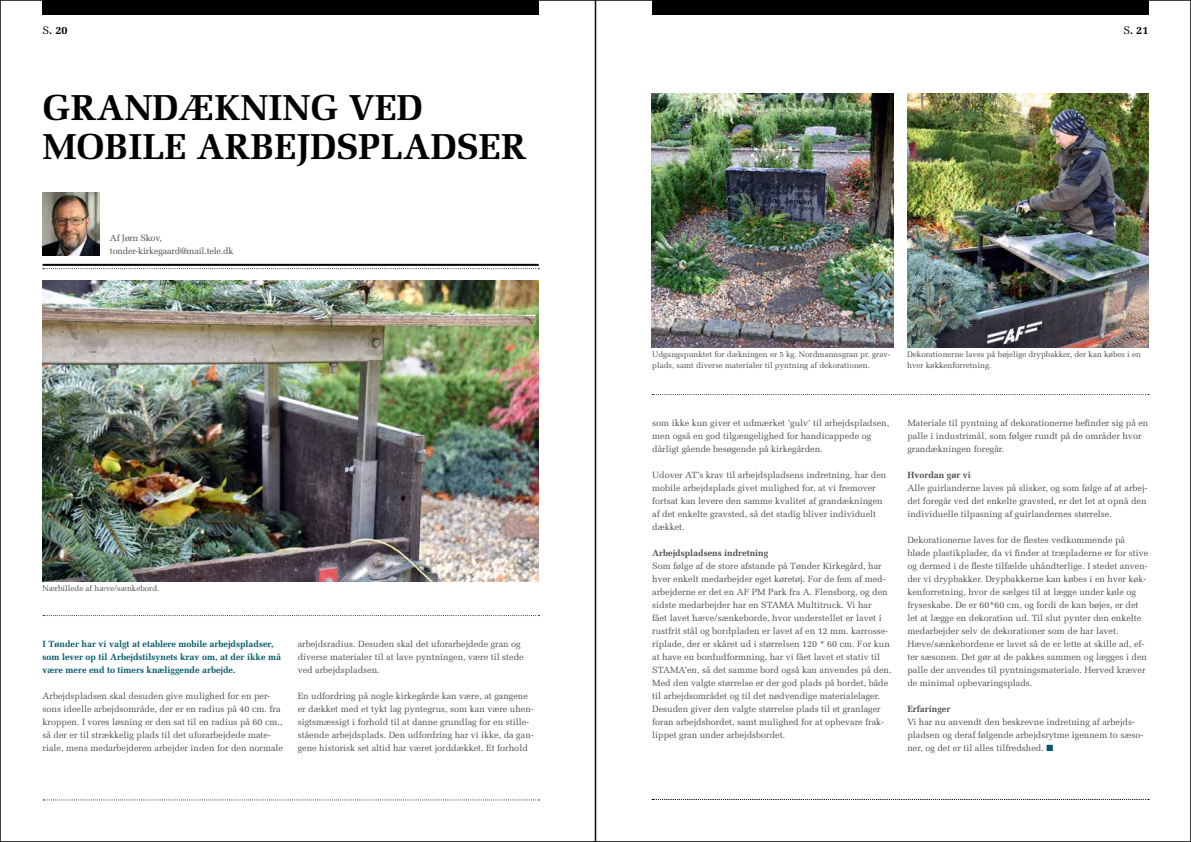
<style>
.page{position:relative;width:1191px;height:842px;background:#fff}
.page>*{position:absolute;margin:0;border:0;box-sizing:border-box;transform-origin:0 0}
.t1{font:700 36px/38px "Melior";color:#000}
.t2{font:700 11px "Melior";color:#000}
.t3{font:9px/13px "Melior";color:#4d4d4f}
.t4{font:700 9px/13px "Melior";color:#005a69}
.t5{font:700 9px "Melior";color:#4d4d4f}
.t6{font:9px/13px "Melior";letter-spacing:-.02em;color:#4d4d4f}
.t7{font:8px/11px "Melior";color:#4d4d4f}
.s1{font-weight:400}
.s2{color:#005a69}
</style>
<div class="page">
<div style="left:43px;top:0;width:496px;height:14px;background:#000"></div>
<svg style="left:43px;top:799px;width:496px;height:1px"></svg>
<div style="left:652px;top:0;width:496px;height:14px;background:#000"></div>
<svg style="left:652px;top:799px;width:497px;height:1px"></svg>
<svg style="left:652px;top:394px;width:497px;height:1px"></svg>
<svg style="left:43px;top:615px;width:496px;height:1px"></svg>
<hr style="left:43px;top:264px;width:496px;height:2px;background:#000">
<svg style="left:43px;top:268px;width:496px;height:1px"></svg>
<img style="left:43px;top:281px;width:496px;height:300px">
<img style="left:651px;top:93px;width:242px;height:254px">
<img style="left:907px;top:93px;width:241px;height:254px">
<img style="left:43px;top:193px;width:56px;height:62px">
<p class="t2" style="left:43px;top:23px;width:27px"><span class="s1">S</span>. 20</p>
<p class="t2" style="left:1123px;top:23px;width:27px"><span class="s1">S</span>. 21</p>
<h1 class="t1" style="left:43px;top:89px;width:485px">GRANDÆKNING VED<br>MOBILE ARBEJDSPLADSER</h1>
<p class="t6" style="left:110px;top:231px;width:125px">Af Jørn Skov, tonder-kirkegaard@mail.tele.dk</p>
<p class="t7" style="left:43px;top:582px;width:118px">Nærbillede af hæve/sænkebord.</p>
<p class="t4" style="left:43px;top:637px;width:240px">I Tønder har vi valgt at etablere mobile arbejdspladser, som lever op til Arbejdstilsynets krav om, at der ikke må være mere end to timers knæliggende arbejde.</p>
<p class="t3" style="left:43px;top:689px;width:242px">Arbejdspladsen skal desuden give mulighed for en per&shy;sons ideelle arbejdsområde, der er en radius på 40 cm. fra kroppen. I vores løsning er den sat til en radius på 60 cm., så der er til strækkelig plads til det uforarbejdede mate&shy;riale, mens medarbejderen arbejder inden for den normale</p>
<p class="t3" style="left:298px;top:637px;width:227px">arbejdsradius. Desuden skal det uforarbejdede gran og diverse materialer til at lave pyntningen, være til stede ved arbejdspladsen.</p>
<p class="t3" style="left:298px;top:689px;width:238px">En udfordring på nogle kirkegårde kan være, at gangene er dækket med et tykt lag pyntegrus, som kan være uhen&shy;sigtsmæssigt i forhold til at danne grundlag for en stille&shy;stående arbejdsplads. Den udfordring har vi ikke, da gan&shy;gene historisk set altid har været jorddækket. Et forhold</p>
<p class="t7" style="left:652px;top:348px;width:240px">Udgangspunktet for dækningen er 5 kg. Nordmannsgran pr. grav&shy;plads, samt diverse materialer til pyntning af dekorationen.</p>
<p class="t7" style="left:907px;top:348px;width:235px">Dekorationerne laves på bøjelige drypbakker, der kan købes i en hver køkkenforretning.</p>
<p class="t3" style="left:652px;top:416px;width:239px">som ikke kun giver et udmærket ’gulv’ til arbejdspladsen, men også en god tilgængelighed for handicappede og dårligt gående besøgende på kirkegården.</p>
<p class="t3" style="left:652px;top:468px;width:236px">Udover AT’s krav til arbejdspladsens indretning, har den mobile arbejdsplads givet mulighed for, at vi fremover fortsat kan levere den samme kvalitet af grandækningen af det enkelte gravsted, så det stadig bliver individuelt dækket.</p>
<p class="t5" style="left:652px;top:547px;width:117px">Arbejdspladsens indretning</p>
<p class="t3" style="left:652px;top:559px;width:241px">Som følge af de store afstande på Tønder Kirkegård, har hver enkelt medarbejder eget køretøj. For de fem af med&shy;arbejderne er det en AF PM Park fra A. Flensborg, og den sidste medarbejder har en STAMA Multitruck. Vi har<br>fået lavet hæve/sænkeborde, hvor understellet er lavet i rustfrit stål og bordpladen er lavet af en 12 mm. karrosse&shy;riplade, der er skåret ud i størrelsen 120 * 60 cm. For kun at have en bordudformning, har vi fået lavet et stativ til STAMA’en, så det samme bord også kan anvendes på den.<br>Med den valgte størrelse er der god plads på bordet, både til arbejdsområdet og til det nødvendige materialelager.<br>Desuden giver den valgte størrelse plads til et granlager foran arbejdsbordet, samt mulighed for at opbevare frak&shy;lippet gran under arbejdsbordet.</p>
<p class="t3" style="left:907px;top:416px;width:242px">Materiale til pyntning af dekorationerne befinder sig på en palle i industrimål, som følger rundt på de områder hvor grandækningen foregår.</p>
<p class="t5" style="left:907px;top:469px;width:65px">Hvordan gør vi</p>
<p class="t3" style="left:907px;top:481px;width:242px;text-align:justify">Alle guirlanderne laves på slisker, og som følge af at arbej&shy;det foregår ved det enkelte gravsted, er det let at opnå den individuelle tilpasning af guirlandernes størrelse.</p>
<p class="t3" style="left:907px;top:533px;width:242px">Dekorationerne laves for de flestes vedkommende på bløde plastikplader, da vi finder at træpladerne er for stive og dermed i de fleste tilfælde uhåndterlige. I stedet anven&shy;der vi drypbakker. Drypbakkerne kan købes i en hver køk&shy;kenforretning, hvor de sælges til at lægge under køle og fryseskabe. De er 60*60 cm, og fordi de kan bøjes, er det let at lægge en dekoration ud. Til slut pynter den enkelte medarbejder selv de dekorationer som de har lavet.<br>Hæve/sænkebordene er lavet så de er lette at skille ad, ef&shy;ter sæsonen. Det gør at de pakkes sammen og lægges i den palle der anvendes til pyntningsmateriale. Herved kræver de minimal opbevaringsplads.</p>
<p class="t5" style="left:907px;top:703px;width:44px">Erfaringer</p>
<p class="t3" style="left:907px;top:715px;width:237px">Vi har nu anvendt den beskrevne indretning af arbejds&shy;pladsen og deraf følgende arbejdsrytme igennem to sæso&shy;ner, og det er til alles tilfredshed. <span class="s2">■</span></p>
</div>
